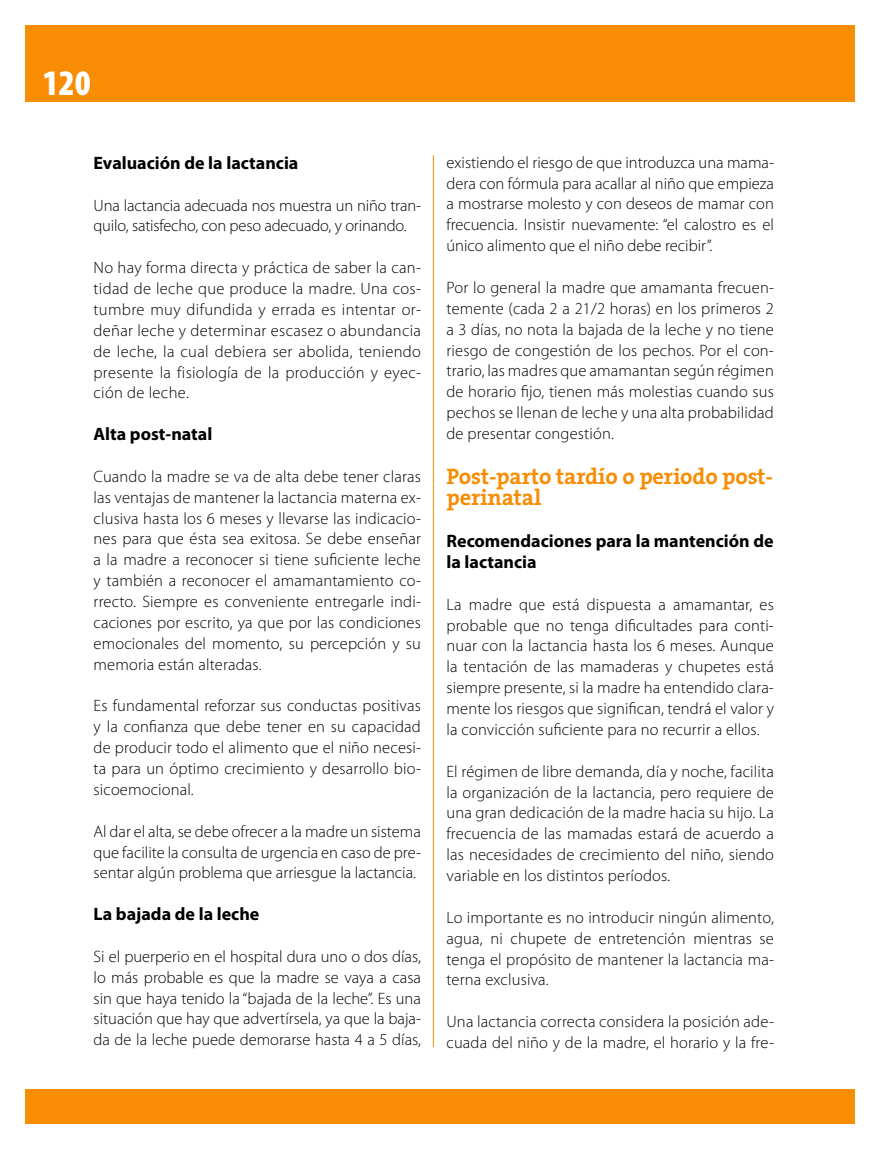
<style>
.page{position:relative;width:893px;height:1149px;background:#fff}
.page>*{position:absolute;margin:0;border:0;box-sizing:border-box;transform-origin:0 0}
.t1{font:900 condensed 36px "Myriad Pro";color:#fff}
.t2{font:700 22.5px/20.9px "The Serif";letter-spacing:-.01em;color:#f88d03}
.t3{font:700 18px/20.9px "Myriad Pro";color:#000}
.t4{font:300 16.5px/20.9px "Myriad Pro";letter-spacing:.01em;color:#000;text-align:justify}
.t5{font:300 16.5px/20.9px "Myriad Pro";letter-spacing:-.01em;color:#000}
</style>
<div class="page">
<div style="left:26px;top:25px;width:829px;height:77px;background:#f88d03"></div>
<div style="left:26px;top:1089px;width:829px;height:34px;background:#f88d03"></div>
<hr style="left:433px;top:155px;width:1px;height:891px;background:#f88d03">
<h1 class="t1" style="left:43px;top:60px;width:49px">120</h1>
<p class="t3" style="left:94px;top:152px;width:206px">Evaluación de la lactancia</p>
<p class="t5" style="left:94px;top:194px;width:329px">Una lactancia adecuada nos muestra un niño tran&shy;quilo, satisfecho, con peso adecuado, y orinando.</p>
<p class="t4" style="left:94px;top:257px;width:329px">No hay forma directa y práctica de saber la can&shy;tidad de leche que produce la madre. Una cos&shy;tumbre muy difundida y errada es intentar or&shy;deñar leche y determinar escasez o abundancia de leche, la cual debiera ser abolida, teniendo presente la fisiología de la producción y eyec&shy;ción de leche.</p>
<p class="t3" style="left:94px;top:423px;width:120px">Alta post-natal</p>
<p class="t4" style="left:94px;top:465px;width:329px">Cuando la madre se va de alta debe tener claras las ventajas de mantener la lactancia materna ex&shy;clusiva hasta los 6 meses y llevarse las indicacio&shy;nes para que ésta sea exitosa. Se debe enseñar a la madre a reconocer si tiene suficiente leche y también a reconocer el amamantamiento co&shy;rrecto. Siempre es conveniente entregarle indi&shy;caciones por escrito, ya que por las condiciones emocionales del momento, su percepción y su memoria están alteradas.</p>
<p class="t4" style="left:94px;top:695px;width:329px">Es fundamental reforzar sus conductas positivas y la confianza que debe tener en su capacidad de producir todo el alimento que el niño necesi&shy;ta para un óptimo crecimiento y desarrollo bio&shy;sicoemocional.</p>
<p class="t4" style="left:94px;top:820px;width:329px">Al dar el alta, se debe ofrecer a la madre un sistema que facilite la consulta de urgencia en caso de pre&shy;sentar algún problema que arriesgue la lactancia.</p>
<p class="t3" style="left:94px;top:902px;width:167px">La bajada de la leche</p>
<p class="t4" style="left:94px;top:945px;width:329px">Si el puerperio en el hospital dura uno o dos días, lo más probable es que la madre se vaya a casa sin que haya tenido la “bajada de la leche”. Es una situación que hay que advertírsela, ya que la baja&shy;da de la leche puede demorarse hasta 4 a 5 días,</p>
<p class="t4" style="left:446px;top:152px;width:329px">existiendo el riesgo de que introduzca una mama&shy;dera con fórmula para acallar al niño que empieza a mostrarse molesto y con deseos de mamar con frecuencia. Insistir nuevamente: “el calostro es el único alimento que el niño debe recibir”.</p>
<p class="t4" style="left:446px;top:277px;width:329px">Por lo general la madre que amamanta frecuen&shy;temente (cada 2 a 21/2 horas) en los primeros 2 a 3 días, no nota la bajada de la leche y no tiene riesgo de congestión de los pechos. Por el con&shy;trario, las madres que amamantan según régimen de horario fijo, tienen más molestias cuando sus pechos se llenan de leche y una alta probabilidad de presentar congestión.</p>
<h2 class="t2" style="left:446px;top:465px;width:328px">Post-parto tardío o periodo post&shy;perinatal</h2>
<p class="t3" style="left:446px;top:530px;width:329px">Recomendaciones para la mantención de la lactancia</p>
<p class="t4" style="left:446px;top:593px;width:329px">La madre que está dispuesta a amamantar, es probable que no tenga dificultades para conti&shy;nuar con la lactancia hasta los 6 meses. Aunque la tentación de las mamaderas y chupetes está siempre presente, si la madre ha entendido clara&shy;mente los riesgos que significan, tendrá el valor y la convicción suficiente para no recurrir a ellos.</p>
<p class="t4" style="left:446px;top:760px;width:329px">El régimen de libre demanda, día y noche, facilita la organización de la lactancia, pero requiere de una gran dedicación de la madre hacia su hijo. La frecuencia de las mamadas estará de acuerdo a las necesidades de crecimiento del niño, siendo variable en los distintos períodos.</p>
<p class="t4" style="left:446px;top:906px;width:329px">Lo importante es no introducir ningún alimento, agua, ni chupete de entretención mientras se tenga el propósito de mantener la lactancia ma&shy;terna exclusiva.</p>
<p class="t4" style="left:446px;top:1010px;width:329px">Una lactancia correcta considera la posición ade&shy;cuada del niño y de la madre, el horario y la fre-</p>
</div>
